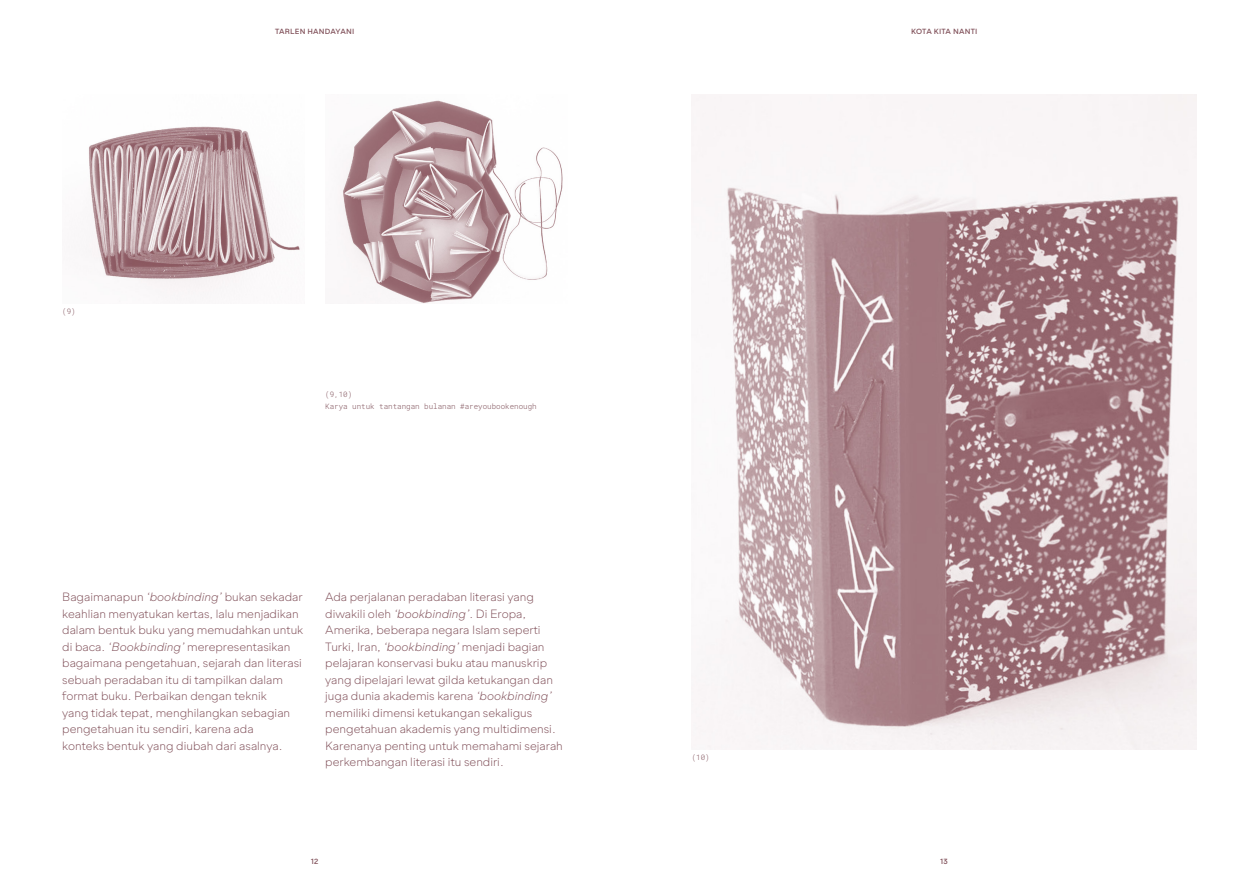
<style>
.page{position:relative;width:1259px;height:893px;background:#fff}
.page>*{position:absolute;margin:0;border:0;box-sizing:border-box;transform-origin:0 0}
.BODY_TEXT{font:300 12px/16.5px "Gramatika";color:#81515a}
.BODY_TEXT-2{font:300 7.5px "Roboto Mono";color:#82545d}
.t1{font:500 7.5px "Gramatika";letter-spacing:.03em;color:#81515a}
.s1{font-style:italic}
</style>
<div class="page">
<img style="left:89px;top:126px;width:211px;height:167px">
<img style="left:340px;top:100px;width:223px;height:203px">
<img style="left:692px;top:94px;width:504px;height:655px">
<p class="BODY_TEXT-2" style="left:62px;top:306px;width:15px">(9)</p>
<p class="t1" style="left:275px;top:26px;width:81px">TARLEN HANDAYANI</p>
<p class="BODY_TEXT-2" style="left:325px;top:389px;width:28px">(9,10)</p>
<p class="BODY_TEXT-2" style="left:325px;top:401px;width:213px">Karya untuk tantangan bulanan #areyoubookenough</p>
<p class="BODY_TEXT" style="left:62px;top:589px;width:243px">Bagaimanapun <span class="s1">‘bookbinding’</span> bukan sekadar keahlian menyatukan kertas, lalu menjadikan dalam bentuk buku yang memudahkan untuk di baca. <span class="s1">‘Bookbinding’</span> merepresentasikan bagaimana pengetahuan, sejarah dan literasi sebuah peradaban itu di tampilkan dalam format buku. Perbaikan dengan teknik<br>yang tidak tepat, menghilangkan sebagian pengetahuan itu sendiri, karena ada</p>
<p class="BODY_TEXT" style="left:62px;top:737px;width:222px">konteks bentuk yang diubah dari asalnya.</p>
<p class="BODY_TEXT" style="left:325px;top:589px;width:239px">Ada perjalanan peradaban literasi yang diwakili oleh <span class="s1">‘bookbinding’</span>. Di Eropa, Amerika, beberapa negara Islam seperti Turki, Iran, <span class="s1">‘bookbinding’</span> menjadi bagian pelajaran konservasi buku atau manuskrip yang dipelajari lewat gilda ketukangan dan juga dunia akademis karena <span class="s1">‘bookbinding’ </span>memiliki dimensi ketukangan sekaligus pengetahuan akademis yang multidimensi.<br>Karenanya penting untuk memahami sejarah perkembangan literasi itu sendiri.</p>
<p class="BODY_TEXT-2" style="left:691px;top:752px;width:19px">(10)</p>
<p class="t1" style="left:911px;top:26px;width:68px">KOTA KITA NANTI</p>
<p class="t1" style="left:311px;top:856px;width:9px">12</p>
<p class="t1" style="left:940px;top:856px;width:9px">13</p>
</div>
